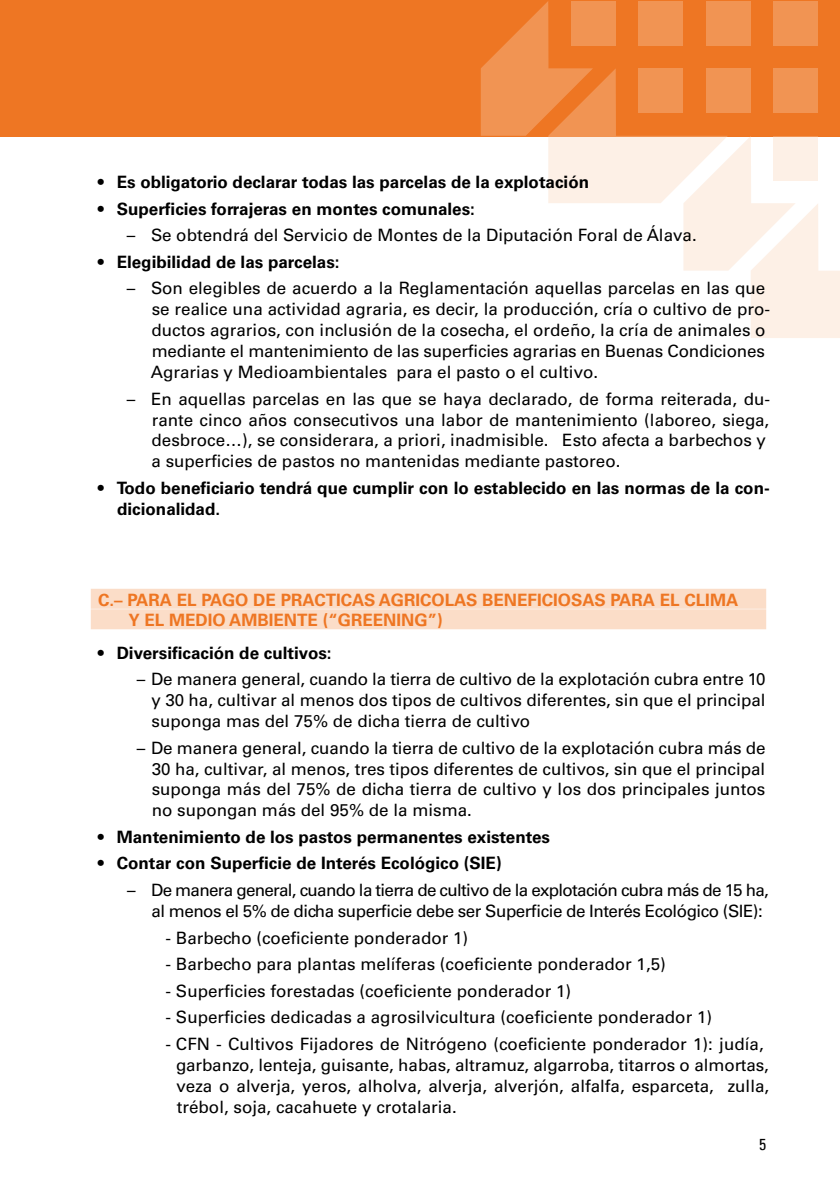
<style>
.page{position:relative;width:840px;height:1191px;background:#fff}
.page>*{position:absolute;margin:0;border:0;box-sizing:border-box;transform-origin:0 0}
.t1{font:17px/20.8px "Univers LT Std";color:#000}
.t2{font:700 17px/20.8px "Univers LT Std";color:#000}
.t3{font:17px/20.8px "Univers LT Std";letter-spacing:-.04em;color:#000}
.t4{font:700 17px/20.6px "Univers LT Std";color:#ee7623}
.t5{font:condensed 16px "Univers LT Std";color:#000}
.s1{font-weight:400}
</style>
<div class="page">
<div style="left:0;top:0;width:839px;height:137px;background:#ee7623"></div>
<svg style="left:481px;top:1px;width:358px;height:337px"></svg>
<div style="left:91px;top:589px;width:674px;height:20px;background:#fbddc8"></div>
<div style="left:91px;top:609px;width:674px;height:20px;background:#fbddc8"></div>
<p class="t2" style="left:98px;top:172px;width:492px"><span class="s1">•</span> Es obligatorio declarar todas las parcelas de la explotación</p>
<p class="t2" style="left:98px;top:198px;width:378px"><span class="s1">•</span> Superficies forrajeras en montes comunales:</p>
<p class="t1" style="left:127px;top:225px;width:571px">– Se obtendrá del Servicio de Montes de la Diputación Foral de Álava.</p>
<p class="t2" style="left:98px;top:252px;width:243px"><span class="s1">•</span> Elegibilidad de las parcelas:</p>
<p class="t1" style="left:151px;top:278px;width:620px;text-indent:-24px">– Son elegibles de acuerdo a la Reglamentación aquellas parcelas en las que se realice una actividad agraria, es decir, la producción, cría o cultivo de pro&shy;ductos agrarios, con inclusión de la cosecha, el ordeño, la cría de animales o mediante el mantenimiento de las superficies agrarias en Buenas Condiciones Agrarias y Medioambientales para el pasto o el cultivo.</p>
<p class="t1" style="left:151px;top:388px;width:619px;text-indent:-24px">– En aquellas parcelas en las que se haya declarado, de forma reiterada, du&shy;rante cinco años consecutivos una labor de mantenimiento (laboreo, siega, desbroce…), se considerara, a priori, inadmisible. Esto afecta a barbechos y a superficies de pastos no mantenidas mediante pastoreo.</p>
<p class="t2" style="left:117px;top:477px;width:653px;text-indent:-19px"><span class="s1">•</span> Todo beneficiario tendrá que cumplir con lo establecido en las normas de la con&shy;dicionalidad.</p>
<p class="t4" style="left:128px;top:590px;width:611px;text-indent:-30px">C.– PARA EL PAGO DE PRACTICAS AGRICOLAS BENEFICIOSAS PARA EL CLIMA<br>Y EL MEDIO AMBIENTE (“GREENING”)</p>
<p class="t2" style="left:98px;top:642px;width:235px"><span class="s1">•</span> Diversificación de cultivos:</p>
<p class="t1" style="left:151px;top:669px;width:615px;text-align:justify;text-indent:-15px">– De manera general, cuando la tierra de cultivo de la explotación cubra entre 10 y 30 ha, cultivar al menos dos tipos de cultivos diferentes, sin que el principal suponga mas del 75% de dicha tierra de cultivo</p>
<p class="t1" style="left:152px;top:737px;width:615px;text-align:justify;text-indent:-15px">– De manera general, cuando la tierra de cultivo de la explotación cubra más de 30 ha, cultivar, al menos, tres tipos diferentes de cultivos, sin que el principal suponga más del 75% de dicha tierra de cultivo y los dos principales juntos no supongan más del 95% de la misma.</p>
<p class="t2" style="left:98px;top:826px;width:453px"><span class="s1">•</span> Mantenimiento de los pastos permanentes existentes</p>
<p class="t2" style="left:98px;top:853px;width:405px"><span class="s1">•</span> Contar con Superficie de Interés Ecológico (SIE)</p>
<p class="t3" style="left:151px;top:879px;width:618px;text-indent:-24px">– De manera general, cuando la tierra de cultivo de la explotación cubra más de 15 ha, al menos el 5% de dicha superficie debe ser Superficie de Interés Ecológico (SIE):</p>
<p class="t1" style="left:165px;top:927px;width:304px">- Barbecho (coeficiente ponderador 1)</p>
<p class="t1" style="left:165px;top:953px;width:501px">- Barbecho para plantas melíferas (coeficiente ponderador 1,5)</p>
<p class="t1" style="left:165px;top:980px;width:407px">- Superficies forestadas (coeficiente ponderador 1)</p>
<p class="t1" style="left:165px;top:1007px;width:548px">- Superficies dedicadas a agrosilvicultura (coeficiente ponderador 1)</p>
<p class="t1" style="left:176px;top:1033px;width:594px;text-indent:-11px">- CFN - Cultivos Fijadores de Nitrógeno (coeficiente ponderador 1): judía, garbanzo, lenteja, guisante, habas, altramuz, algarroba, titarros o almortas, veza o alverja, yeros, alholva, alverja, alverjón, alfalfa, esparceta, zulla, trébol, soja, cacahuete y crotalaria.</p>
<p class="t5" style="left:758px;top:1134px;width:9px">5</p>
</div>
